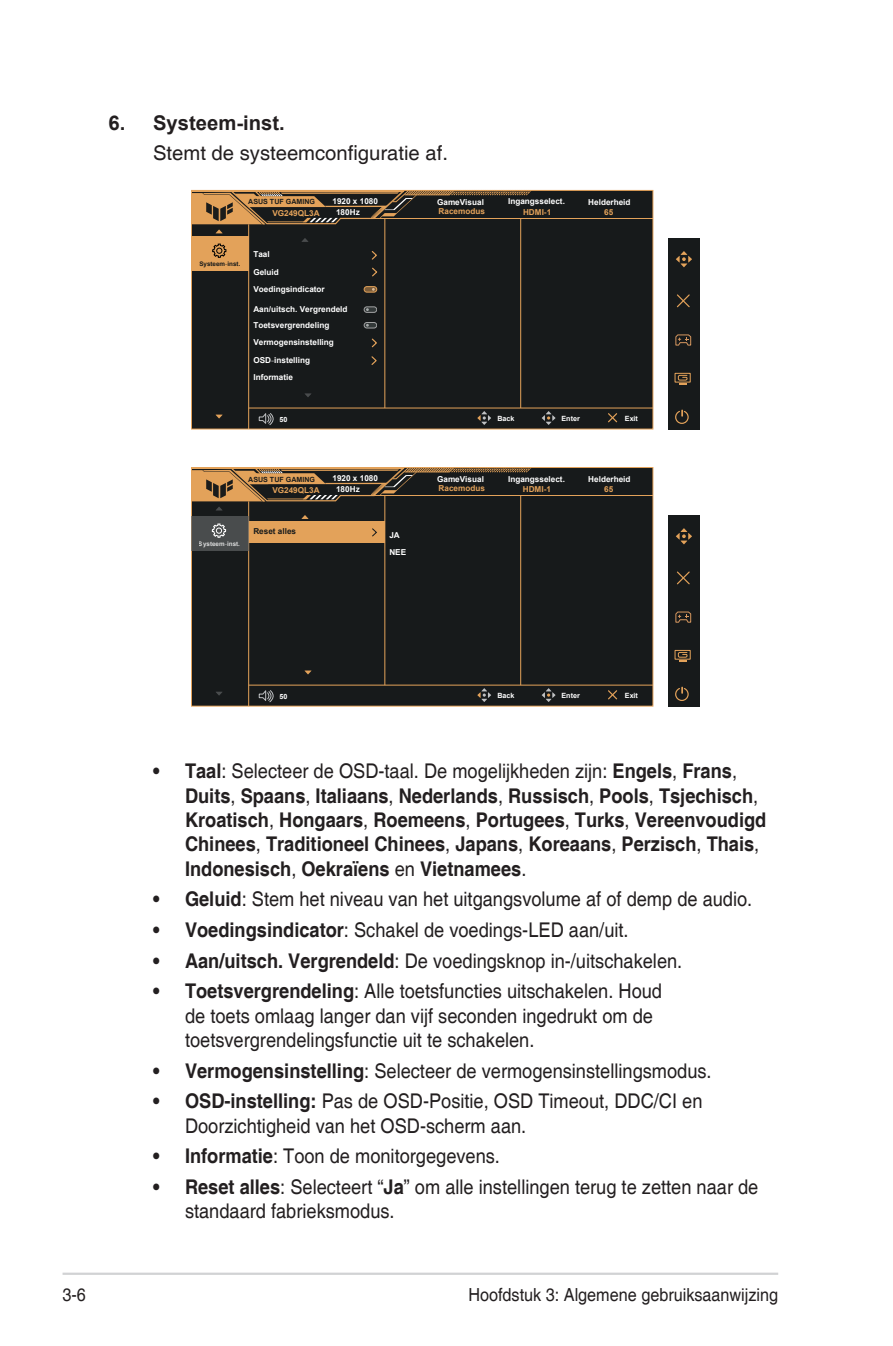
<style>
.page{position:relative;width:893px;height:1346px;background:#fff}
.page>*{position:absolute;margin:0;border:0;box-sizing:border-box;transform-origin:0 0}
.Body_Text_Indent{font:20.25px/24.3px "Helvetica";color:#231f20;scale:.9 1}
.t1{font:700 20.25px/24.3px "Helvetica";color:#231f20;scale:.9 1}
.Body_Text_Indent-2{font:20.25px "Helvetica";color:#231f20}
.OSD_Item{font:700 20.25px "Arial";color:#231f20}
.t2{font:18px "Helvetica";color:#231f20;scale:.9 1}
.t3{font:700 8.1px/17.6px "Arial";color:#fff}
.t4{font:700 8.1px "Arial";color:#e3a25a}
.t5{font:700 8.1px "Arial";color:#171a1b}
.t6{font:700 7.2px "Arial";color:#fff}
.t7{font:700 7.2px "Arial";color:#1b1c1b}
.t8{font:700 6.3px "Arial";color:#171a1b}
.t9{font:700 6.3px "Arial";color:#fff}
.s1{font-family:"Adobe Ming Std";font-weight:300}
.s2{font-weight:400}
.s3{font-weight:700}
</style>
<div class="page">
<hr style="left:63px;top:1272px;width:715px;height:3px;background:#d1d2d4">
<div style="left:191px;top:190px;width:462px;height:239px;background:#171a1b"></div>
<hr style="left:248px;top:224px;width:1px;height:205px;background:#e3a25a">
<hr style="left:384px;top:218px;width:1px;height:190px;background:#e3a25a">
<hr style="left:520px;top:218px;width:1px;height:190px;background:#e3a25a">
<hr style="left:249px;top:408px;width:404px;height:1px;background:#e3a25a">
<hr style="left:375px;top:218px;width:278px;height:1px;background:#e3a25a">
<svg style="left:216px;top:415px;width:7px;height:3px"></svg>
<svg style="left:305px;top:393px;width:6px;height:4px"></svg>
<svg style="left:477px;top:411px;width:14px;height:14px"></svg>
<svg style="left:542px;top:411px;width:13px;height:14px"></svg>
<svg style="left:259px;top:413px;width:15px;height:12px"></svg>
<svg style="left:608px;top:413px;width:10px;height:10px"></svg>
<div style="left:668px;top:238px;width:31px;height:191px;background:#171a1b"></div>
<svg style="left:675px;top:334px;width:17px;height:12px"></svg>
<svg style="left:676px;top:251px;width:16px;height:16px"></svg>
<svg style="left:677px;top:294px;width:13px;height:14px"></svg>
<div style="left:675px;top:373px;width:15px;height:9px;border:1px solid #e3a25a"></div>
<svg style="left:678px;top:375px;width:10px;height:10px"></svg>
<svg style="left:675px;top:410px;width:14px;height:14px"></svg>
<svg style="left:372px;top:267px;width:6px;height:10px"></svg>
<svg style="left:371px;top:356px;width:6px;height:9px"></svg>
<svg style="left:371px;top:338px;width:6px;height:10px"></svg>
<div style="left:191px;top:467px;width:462px;height:239px;background:#171a1b"></div>
<div style="left:249px;top:521px;width:136px;height:22px;background:#e3a25a"></div>
<hr style="left:248px;top:501px;width:1px;height:205px;background:#e3a25a">
<hr style="left:384px;top:495px;width:1px;height:190px;background:#e3a25a">
<hr style="left:520px;top:495px;width:1px;height:190px;background:#e3a25a">
<hr style="left:249px;top:685px;width:404px;height:1px;background:#e3a25a">
<hr style="left:375px;top:495px;width:278px;height:1px;background:#e3a25a">
<svg style="left:216px;top:692px;width:6px;height:3px"></svg>
<svg style="left:304px;top:670px;width:7px;height:4px"></svg>
<svg style="left:477px;top:688px;width:14px;height:14px"></svg>
<svg style="left:542px;top:688px;width:13px;height:14px"></svg>
<svg style="left:259px;top:690px;width:15px;height:13px"></svg>
<svg style="left:608px;top:690px;width:10px;height:10px"></svg>
<div style="left:668px;top:515px;width:31px;height:191px;background:#171a1b"></div>
<svg style="left:675px;top:611px;width:17px;height:12px"></svg>
<svg style="left:676px;top:528px;width:16px;height:16px"></svg>
<svg style="left:677px;top:571px;width:13px;height:14px"></svg>
<div style="left:675px;top:650px;width:15px;height:9px;border:1px solid #e3a25a"></div>
<svg style="left:678px;top:652px;width:10px;height:10px"></svg>
<svg style="left:675px;top:687px;width:14px;height:14px"></svg>
<div style="left:191px;top:237px;width:58px;height:34px;background:#e3a25a"></div>
<svg style="left:191px;top:189px;width:340px;height:72px"></svg>
<div style="left:191px;top:516px;width:57px;height:35px;background:#494c4d"></div>
<svg style="left:191px;top:467px;width:340px;height:71px"></svg>
<div style="left:364px;top:286px;width:13px;height:6px;border:1px solid #e3a25a;border-radius:3px"></div>
<svg style="left:364px;top:287px;width:13px;height:5px"></svg>
<svg style="left:364px;top:307px;width:13px;height:5px"></svg>
<div style="left:364px;top:307px;width:13px;height:6px;border:1px solid #fff;border-radius:3px"></div>
<svg style="left:364px;top:322px;width:13px;height:6px"></svg>
<div style="left:364px;top:322px;width:13px;height:6px;border:1px solid #fff;border-radius:3px"></div>
<p class="OSD_Item" style="left:108px;top:109px;width:178px">6. Systeem-inst.</p>
<p class="Body_Text_Indent-2" style="left:153px;top:141px;width:296px">Stemt de systeemconfiguratie af.</p>
<p class="t7" style="left:248px;top:197px;width:68px">ASUS TUF GAMING</p>
<p class="t3" style="left:332px;top:192px;width:47px">1920 x 1080</p>
<p class="t3" style="left:437px;top:194px;width:48px">GameVisual</p>
<p class="t3" style="left:508px;top:193px;width:58px">Ingangsselect.</p>
<p class="t3" style="left:588px;top:194px;width:44px">Helderheid</p>
<p class="t4" style="left:272px;top:207px;width:49px">VG249QL3A</p>
<p class="t3" style="left:336px;top:203px;width:25px">180Hz</p>
<p class="t4" style="left:439px;top:206px;width:48px">Racemodus</p>
<p class="t4" style="left:523px;top:206px;width:30px">HDMI-1</p>
<p class="t4" style="left:604px;top:206px;width:11px">65</p>
<p class="t8" style="left:199px;top:259px;width:43px">Systeem<span class="s1">-</span>inst.</p>
<p class="t3" style="left:253px;top:246px;width:27px">Taal<br>Geluid</p>
<p class="t3" style="left:253px;top:280px;width:73px">Voedingsindicator</p>
<p class="t3" style="left:253px;top:301px;width:96px;line-height:15.8px">Aan/uitsch. Vergrendeld<br>Toetsvergrendeling</p>
<p class="t3" style="left:253px;top:352px;width:58px">OSD<span class="s1">-</span>instelling<br>Informatie</p>
<p class="t3" style="left:253px;top:333px;width:82px">Vermogensinstelling</p>
<p class="t6" style="left:280px;top:414px;width:9px">50</p>
<p class="t6" style="left:497px;top:413px;width:19px">Back</p>
<p class="t6" style="left:561px;top:413px;width:20px">Enter</p>
<p class="t6" style="left:625px;top:413px;width:15px">Exit</p>
<p class="t7" style="left:248px;top:474px;width:68px">ASUS TUF GAMING</p>
<p class="t3" style="left:332px;top:469px;width:47px">1920 x 1080</p>
<p class="t3" style="left:437px;top:471px;width:48px">GameVisual</p>
<p class="t3" style="left:508px;top:470px;width:58px">Ingangsselect.</p>
<p class="t3" style="left:588px;top:471px;width:44px">Helderheid</p>
<p class="t4" style="left:272px;top:484px;width:49px">VG249QL3A</p>
<p class="t3" style="left:336px;top:480px;width:25px">180Hz</p>
<p class="t4" style="left:439px;top:483px;width:48px">Racemodus</p>
<p class="t4" style="left:523px;top:483px;width:30px">HDMI-1</p>
<p class="t4" style="left:604px;top:483px;width:11px">65</p>
<p class="t9" style="left:199px;top:539px;width:43px">Systeem<span class="s1">-</span>inst.</p>
<p class="t5" style="left:253px;top:526px;width:44px">Reset alles</p>
<p class="t3" style="left:389px;top:526px;width:18px">JA<br>NEE</p>
<p class="t6" style="left:280px;top:691px;width:9px">50</p>
<p class="t6" style="left:497px;top:690px;width:19px">Back</p>
<p class="t6" style="left:561px;top:690px;width:20px">Enter</p>
<p class="t6" style="left:625px;top:690px;width:15px">Exit</p>
<p class="t1" style="left:185px;top:760px;width:647px;text-indent:-32px">• Taal<span class="s2">: Selecteer de OSD-taal. De mogelijkheden zijn:</span> Engels<span class="s2">,</span> Frans<span class="s2">, </span>Duits<span class="s2">,</span> Spaans<span class="s2">,</span> Italiaans<span class="s2">,</span> Nederlands<span class="s2">,</span> Russisch<span class="s2">,</span> Pools<span class="s2">,</span> Tsjechisch<span class="s2">, </span>Kroatisch<span class="s2">,</span> Hongaars<span class="s2">,</span> Roemeens<span class="s2">,</span> Portugees<span class="s2">,</span> Turks<span class="s2">,</span> Vereenvoudigd Chinees<span class="s2">,</span> Traditioneel Chinees<span class="s2">,</span> Japans<span class="s2">,</span> Koreaans<span class="s2">,</span> Perzisch<span class="s2">,</span> Thais<span class="s2">, </span>Indonesisch<span class="s2">,</span> Oekraïens <span class="s2">en</span> Vietnamees<span class="s2">.</span></p>
<p class="Body_Text_Indent" style="left:153px;top:888px;width:667px"><span class="s3">• Geluid</span>: Stem het niveau van het uitgangsvolume af of demp de audio.</p>
<p class="Body_Text_Indent" style="left:153px;top:918px;width:530px"><span class="s3">• Voedingsindicator</span>: Schakel de voedings-LED aan/uit.</p>
<p class="Body_Text_Indent" style="left:153px;top:949px;width:590px"><span class="s3">• Aan/uitsch. Vergrendeld</span>: De voedingsknop in-/uitschakelen.</p>
<p class="Body_Text_Indent" style="left:185px;top:980px;width:532px;text-indent:-32px"><span class="s3">• Toetsvergrendeling</span>: Alle toetsfuncties uitschakelen. Houd de toets omlaag langer dan vijf seconden ingedrukt om de toetsvergrendelingsfunctie uit te schakelen.</p>
<p class="Body_Text_Indent" style="left:153px;top:1059px;width:622px"><span class="s3">• Vermogensinstelling</span>: Selecteer de vermogensinstellingsmodus.</p>
<p class="Body_Text_Indent" style="left:185px;top:1090px;width:576px;text-indent:-32px"><span class="s3">• OSD-instelling:</span> Pas de OSD-Positie, OSD Timeout, DDC/CI en<br>Doorzichtigheid van het OSD-scherm aan.</p>
<p class="Body_Text_Indent" style="left:153px;top:1144px;width:387px"><span class="s3">• Informatie</span>: Toon de monitorgegevens.</p>
<p class="Body_Text_Indent" style="left:185px;top:1175px;width:639px;text-indent:-32px"><span class="s3">• Reset alles</span>: Selecteert “<span class="s3">Ja</span>” om alle instellingen terug te zetten naar de standaard fabrieksmodus.</p>
<p class="t2" style="left:63px;top:1284px;width:28px">3-6</p>
<p class="t2" style="left:468px;top:1284px;width:346px">Hoofdstuk 3: Algemene gebruiksaanwijzing</p>
</div>
